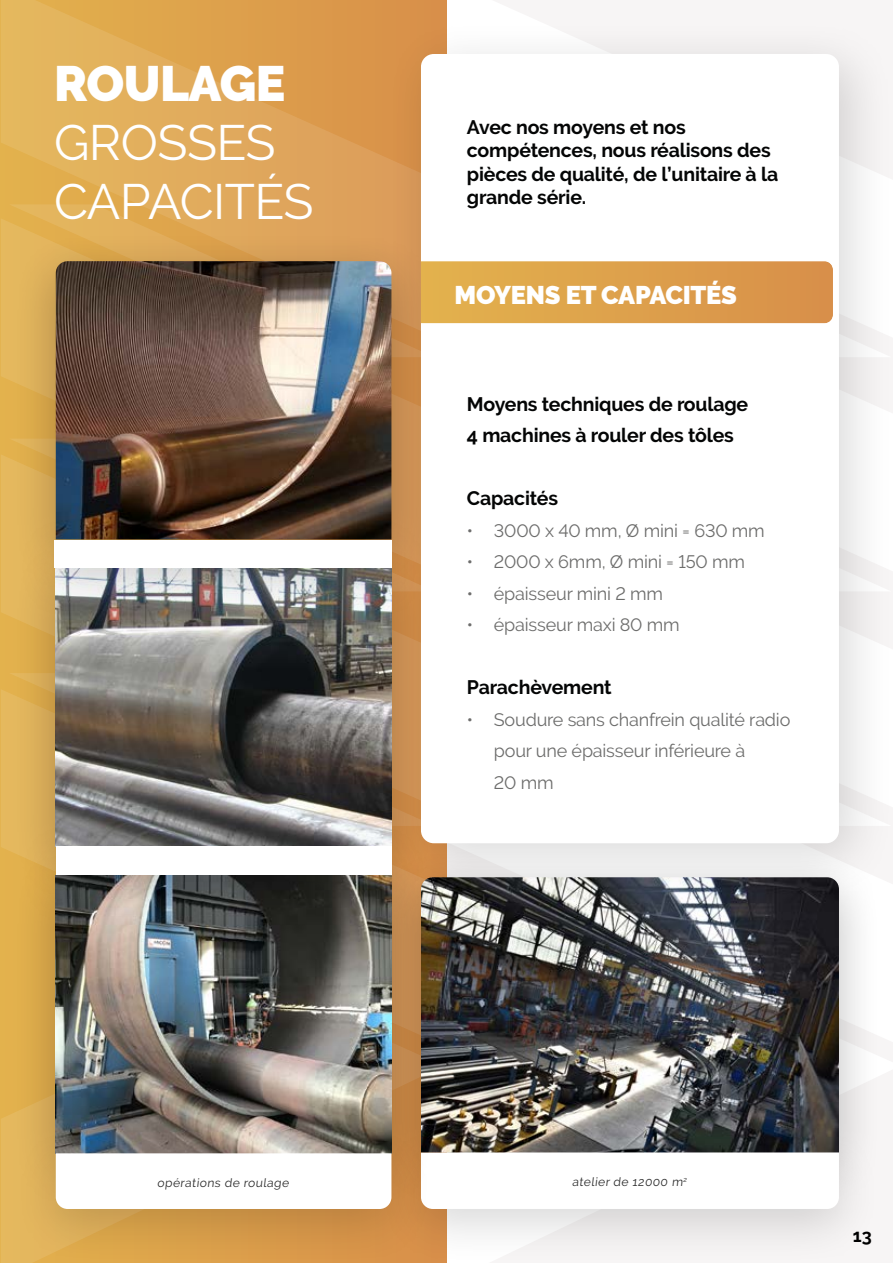
<style>
.page{position:relative;width:893px;height:1263px;background:#fff}
.page>*{position:absolute;margin:0;border:0;box-sizing:border-box;transform-origin:0 0}
.t1{font:49.5px/59.4px "Raleway";letter-spacing:-.01em;color:#fff}
.t2{font:900 49.5px "Raleway";letter-spacing:-.01em;color:#fff}
.t3{font:900 25.5px "Raleway";letter-spacing:-.01em;color:#fff}
.t4{font:700 19.5px/23.4px "Raleway";letter-spacing:-.01em;color:#040505}
.t5{font:18px/31.5px "Raleway";letter-spacing:-.01em;color:#6d6d6c}
.t6{font:700 18px "Raleway";color:#000}
.t7{font:12px "Raleway";color:#292929}
</style>
<div class="page">
<svg style="left:0;top:0;width:1px;height:1047px"></svg>
<svg style="left:1px;top:0;width:445px;height:218px;background:#dfa755"></svg>
<svg style="left:9px;top:204px;width:375px;height:153px;background:#e0aa59"></svg>
<svg style="left:1px;top:991px;width:11px;height:272px;background:#e4b556"></svg>
<div style="left:377px;top:847px;width:506px;height:363px;background:#000;opacity:.25"></div>
<img style="left:435px;top:902px;width:404px;height:220px">
<div style="left:377px;top:1122px;width:506px;height:141px;background:#000;opacity:.15"></div>
<svg style="left:435px;top:1153px;width:404px;height:56px"></svg>
<div style="left:12px;top:845px;width:423px;height:366px;background:#000;opacity:.25"></div>
<img style="left:56px;top:933px;width:335px;height:190px">
<div style="left:12px;top:1123px;width:423px;height:140px;background:#000;opacity:.15"></div>
<svg style="left:56px;top:1153px;width:335px;height:56px"></svg>
<div style="left:12px;top:538px;width:423px;height:366px;background:#000;opacity:.25"></div>
<img style="left:56px;top:625px;width:328px;height:191px">
<div style="left:12px;top:231px;width:423px;height:366px;background:#000;opacity:.25"></div>
<img style="left:56px;top:261px;width:328px;height:248px">
<div style="left:13px;top:816px;width:421px;height:117px;background:#000;opacity:.15"></div>
<div style="left:56px;top:846px;width:335px;height:29px;background:#fff"></div>
<div style="left:11px;top:509px;width:423px;height:116px;background:#000;opacity:.15"></div>
<div style="left:54px;top:540px;width:337px;height:28px;background:#fff"></div>
<div style="left:384px;top:17px;width:509px;height:885px;background:#000;opacity:.15"></div>
<div style="left:421px;top:54px;width:418px;height:789px;background:#fff;border-radius:13px"></div>
<svg style="left:421px;top:261px;width:412px;height:62px;background:#dda14c"></svg>
<h1 class="t2" style="left:54px;top:54px;width:233px">ROULAGE</h1>
<h1 class="t1" style="left:54px;top:113px;width:261px">GROSSES<br>CAPACITÉS</h1>
<p class="t4" style="left:467px;top:115px;width:313px">Avec nos moyens et nos compétences, nous réalisons des pièces de qualité, de l’unitaire à la grande série.</p>
<h2 class="t3" style="left:455px;top:280px;width:284px">MOYENS ET CAPACITÉS</h2>
<p class="t4" style="left:467px;top:388px;width:283px;line-height:31.5px">Moyens techniques de roulage<br>4 machines à rouler des tôles</p>
<p class="t4" style="left:467px;top:487px;width:93px">Capacités</p>
<p class="t5" style="left:467px;top:515px;width:299px">• 3000 x 40 mm, Ø mini = 630 mm</p>
<p class="t5" style="left:467px;top:546px;width:280px">• 2000 x 6mm, Ø mini = 150 mm</p>
<p class="t5" style="left:467px;top:578px;width:198px">• épaisseur mini 2 mm</p>
<p class="t5" style="left:467px;top:609px;width:214px">• épaisseur maxi 80 mm</p>
<p class="t4" style="left:467px;top:676px;width:146px">Parachèvement</p>
<p class="t5" style="left:494px;top:704px;width:298px;text-indent:-27px">• Soudure sans chanfrein qualité radio pour une épaisseur inférieure à<br>20 mm</p>
<p class="t7" style="left:157px;top:1176px;width:135px">opérations de roulage</p>
<p class="t7" style="left:572px;top:1175px;width:117px">atelier de 12000 m<sup>2</sup></p>
<p class="t6" style="left:853px;top:1225px;width:20px">13</p>
</div>
